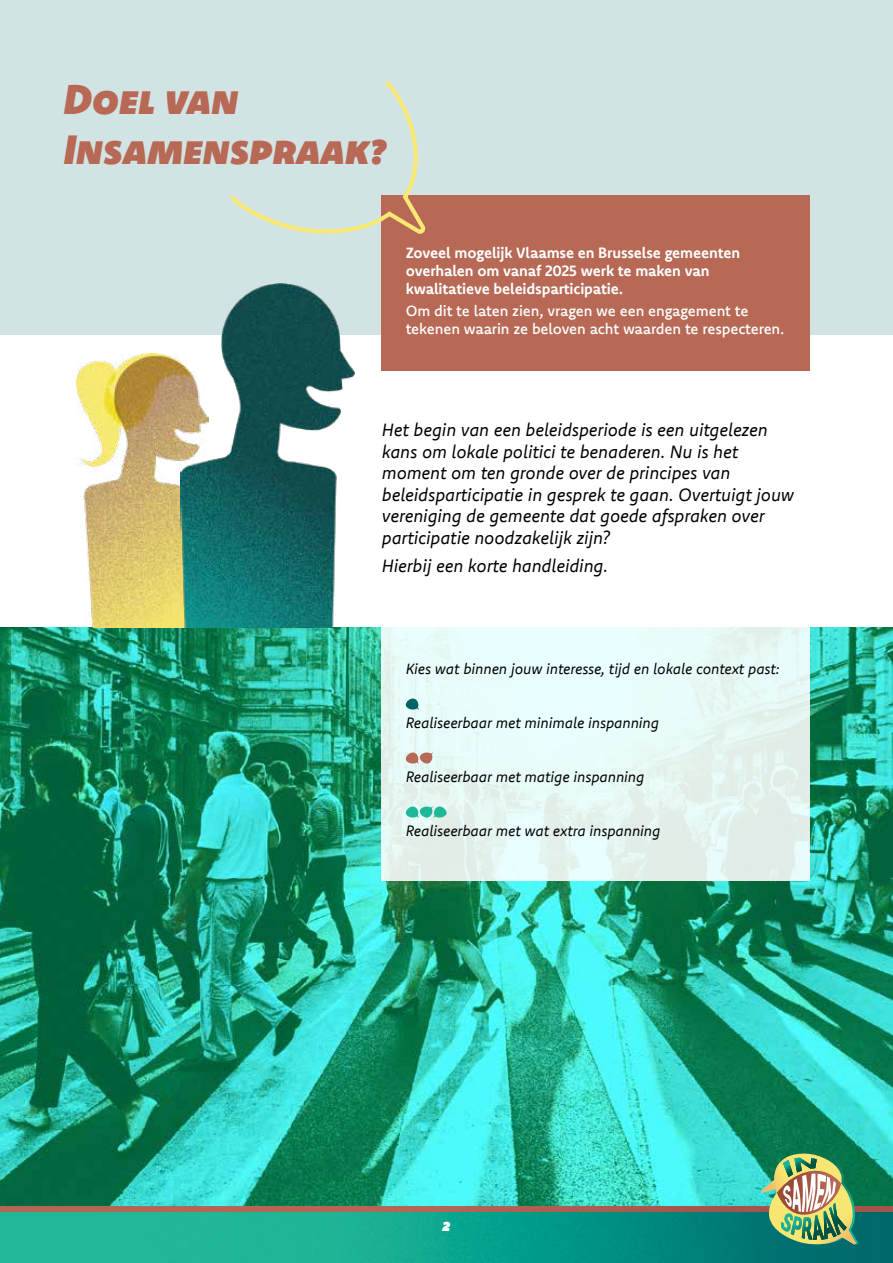
<style>
.page{position:relative;width:893px;height:1263px;background:#fff}
.page>*{position:absolute;margin:0;border:0;box-sizing:border-box;transform-origin:0 0}
.t1{font:41.55px/49.8px "Komet Black SC Italic";color:#b76955}
.t2{font:italic 18px/21.6px "Komet";letter-spacing:-.01em;color:#000}
.t3{font:16.5px "Komet Black SC Italic";color:#fff}
.t4{font:italic 15px "Komet";letter-spacing:-.01em;color:#000}
.t5{font:700 15px/18px "Komet";letter-spacing:-.01em;color:#fff}
.t6{font:500 15px/18px "Komet";letter-spacing:-.01em;color:#fff}
</style>
<div class="page">
<img style="left:0;top:627px;width:893px;height:579px">
<div style="left:0;top:0;width:893px;height:334px;background:#d2e3e4"></div>
<div style="left:382px;top:196px;width:428px;height:175px;background:#b76955"></div>
<svg style="left:382px;top:627px;width:428px;height:253px;background:#e6f7f4"></svg>
<img style="left:0;top:1206px;width:893px;height:6px">
<img style="left:0;top:1212px;width:893px;height:51px">
<svg style="left:761px;top:1153px;width:97px;height:91px;background:#87a876"></svg>
<svg style="left:406px;top:698px;width:13px;height:12px"></svg>
<svg style="left:406px;top:752px;width:27px;height:12px"></svg>
<svg style="left:406px;top:806px;width:41px;height:12px"></svg>
<img style="left:76px;top:354px;width:104px;height:273px">
<img style="left:180px;top:283px;width:175px;height:344px">
<svg style="left:230px;top:81px;width:195px;height:153px"></svg>
<h1 class="t1" style="left:64px;top:74px;width:324px">Doel van<br>Insamenspraak?</h1>
<p class="t5" style="left:406px;top:243px;width:336px">Zoveel mogelijk Vlaamse en Brusselse gemeenten overhalen om vanaf 2025 werk te maken van kwalitatieve beleidsparticipatie.</p>
<p class="t6" style="left:406px;top:301px;width:380px">Om dit te laten zien, vragen we een engagement te tekenen waarin ze beloven acht waarden te respecteren.</p>
<p class="t2" style="left:382px;top:418px;width:414px">Het begin van een beleidsperiode is een uitgelezen kans om lokale politici te benaderen. Nu is het moment om ten gronde over de principes van beleidsparticipatie in gesprek te gaan. Overtuigt jouw vereniging de gemeente dat goede afspraken over participatie noodzakelijk zijn?</p>
<p class="t2" style="left:382px;top:555px;width:228px">Hierbij een korte handleiding.</p>
<p class="t4" style="left:406px;top:658px;width:376px">Kies wat binnen jouw interesse, tijd en lokale context past:</p>
<p class="t4" style="left:406px;top:712px;width:255px">Realiseerbaar met minimale inspanning</p>
<p class="t4" style="left:406px;top:766px;width:240px">Realiseerbaar met matige inspanning</p>
<p class="t4" style="left:406px;top:820px;width:256px">Realiseerbaar met wat extra inspanning</p>
<p class="t3" style="left:442px;top:1214px;width:10px">2</p>
</div>
